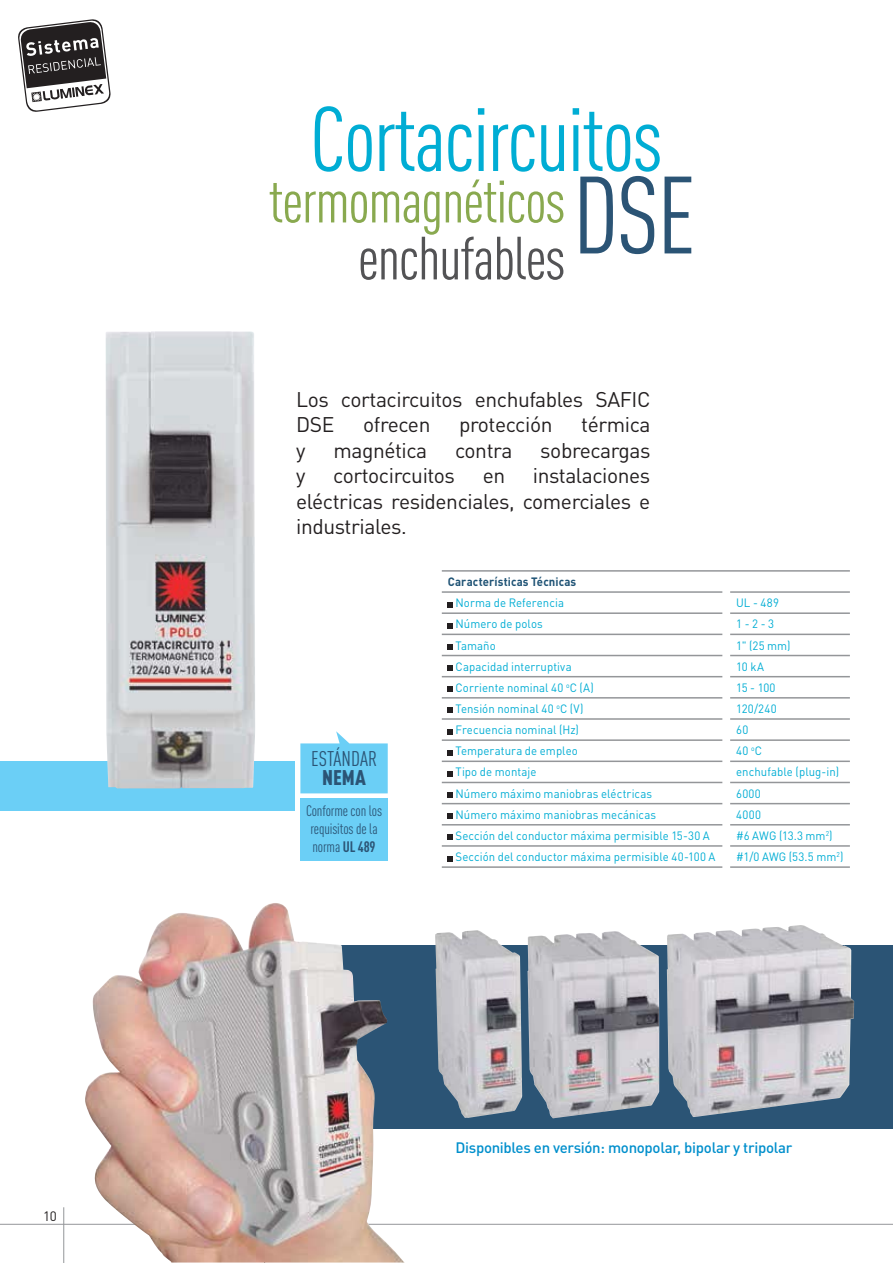
<style>
.page{position:relative;width:893px;height:1263px;background:#fff}
.page>*{position:absolute;margin:0;border:0;box-sizing:border-box;transform-origin:0 0}
.t1{font:condensed 108px "DIN Pro";color:#2b5475}
.t2{font:condensed 90px "DIN Pro";letter-spacing:-.02em;color:#00add4}
.t3{font:condensed 60px "DIN Pro";letter-spacing:-.02em;color:#89a94f}
.t4{font:condensed 60px "DIN Pro";letter-spacing:-.02em;color:#535355}
.t5{font:21px/25.5px "DIN Pro";letter-spacing:-.02em;color:#231f20}
.t6{font:condensed 21px "DIN Pro";color:#2b5475}
.t7{font:900 condensed 21px "DIN Pro";color:#2b5475}
.t8{font:500 15px "DIN Pro";letter-spacing:-.02em;color:#008fcc}
.t9{font:condensed 15px/18px "DIN Pro";letter-spacing:-.01em;color:#2b5475;text-align:center}
.t10{font:13.5px "DIN Pro";color:#231f20}
.t11{font:12px "DIN Pro";letter-spacing:.005em;color:#00add4;scale:.95 1}
.t12{font:700 12px "DIN Pro";letter-spacing:.01em;color:#1f5375;scale:.95 1}
.s1{font-weight:700}
</style>
<div class="page">
<hr style="left:0;top:1224px;width:893px;height:1px;background:#949699">
<hr style="left:63px;top:1207px;width:1px;height:56px;background:#949699">
<svg style="left:300px;top:731px;width:88px;height:62px"></svg>
<div style="left:0;top:761px;width:294px;height:50px;background:#6bcff6"></div>
<hr style="left:442px;top:591px;width:280px;height:2px;background:#949699">
<hr style="left:730px;top:591px;width:120px;height:2px;background:#949699">
<hr style="left:442px;top:612px;width:280px;height:2px;background:#949699">
<hr style="left:730px;top:612px;width:120px;height:2px;background:#949699">
<hr style="left:442px;top:634px;width:280px;height:1px;background:#949699">
<hr style="left:730px;top:634px;width:120px;height:1px;background:#949699">
<hr style="left:442px;top:655px;width:280px;height:1px;background:#949699">
<hr style="left:730px;top:655px;width:120px;height:1px;background:#949699">
<hr style="left:442px;top:676px;width:280px;height:1px;background:#949699">
<hr style="left:730px;top:676px;width:120px;height:1px;background:#949699">
<hr style="left:442px;top:697px;width:280px;height:2px;background:#949699">
<hr style="left:730px;top:697px;width:120px;height:2px;background:#949699">
<hr style="left:442px;top:718px;width:280px;height:2px;background:#949699">
<hr style="left:730px;top:718px;width:120px;height:2px;background:#949699">
<hr style="left:442px;top:739px;width:280px;height:2px;background:#949699">
<hr style="left:730px;top:739px;width:120px;height:2px;background:#949699">
<hr style="left:442px;top:761px;width:280px;height:1px;background:#949699">
<hr style="left:730px;top:761px;width:120px;height:1px;background:#949699">
<hr style="left:442px;top:782px;width:280px;height:1px;background:#949699">
<hr style="left:730px;top:782px;width:120px;height:1px;background:#949699">
<hr style="left:442px;top:803px;width:280px;height:1px;background:#949699">
<hr style="left:730px;top:803px;width:120px;height:1px;background:#949699">
<hr style="left:442px;top:824px;width:280px;height:2px;background:#949699">
<hr style="left:730px;top:824px;width:120px;height:2px;background:#949699">
<hr style="left:442px;top:845px;width:280px;height:2px;background:#949699">
<hr style="left:730px;top:845px;width:120px;height:2px;background:#949699">
<hr style="left:442px;top:570px;width:408px;height:2px;background:#949699">
<hr style="left:442px;top:866px;width:280px;height:2px;background:#949699">
<hr style="left:730px;top:866px;width:120px;height:2px;background:#949699">
<svg style="left:448px;top:602px;width:5px;height:5px"></svg>
<svg style="left:448px;top:623px;width:5px;height:5px"></svg>
<svg style="left:448px;top:644px;width:5px;height:6px"></svg>
<svg style="left:448px;top:666px;width:5px;height:5px"></svg>
<svg style="left:448px;top:687px;width:5px;height:5px"></svg>
<svg style="left:448px;top:708px;width:5px;height:5px"></svg>
<svg style="left:448px;top:729px;width:5px;height:5px"></svg>
<svg style="left:448px;top:750px;width:5px;height:5px"></svg>
<svg style="left:448px;top:771px;width:5px;height:5px"></svg>
<svg style="left:448px;top:793px;width:5px;height:5px"></svg>
<svg style="left:448px;top:814px;width:5px;height:5px"></svg>
<svg style="left:448px;top:835px;width:5px;height:5px"></svg>
<svg style="left:448px;top:856px;width:5px;height:5px"></svg>
<svg style="left:18px;top:19px;width:93px;height:93px"></svg>
<div style="left:332px;top:945px;width:561px;height:184px;background:#2b5475"></div>
<img style="left:667px;top:925px;width:187px;height:192px">
<img style="left:528px;top:931px;width:131px;height:187px">
<img style="left:435px;top:930px;width:87px;height:188px">
<img style="left:84px;top:903px;width:321px;height:360px">
<img style="left:105px;top:331px;width:150px;height:457px">
<div style="left:300px;top:799px;width:88px;height:62px;background:#6bcff6"></div>
<p class="t10" style="left:43px;top:1211px;width:15px">10</p>
<h2 class="t2" style="left:310px;top:107px;width:354px">Cortacircuitos</h2>
<h1 class="t1" style="left:573px;top:176px;width:125px">DSE</h1>
<h3 class="t3" style="left:269px;top:179px;width:298px">termomagnéticos</h3>
<h3 class="t4" style="left:358px;top:236px;width:209px">enchufables</h3>
<h3 class="t5" style="left:296px;top:389px;width:356px">Los cortacircuitos enchufables SAFIC<br>DSE</h3>
<h3 class="t5" style="left:363px;top:415px;width:69px">ofrecen</h3>
<h3 class="t5" style="left:459px;top:415px;width:95px">protección</h3>
<h3 class="t5" style="left:581px;top:415px;width:71px">térmica</h3>
<h3 class="t5" style="left:296px;top:440px;width:11px">y</h3>
<h3 class="t5" style="left:333px;top:440px;width:95px">magnética</h3>
<h3 class="t5" style="left:455px;top:440px;width:59px">contra</h3>
<h3 class="t5" style="left:540px;top:440px;width:112px">sobrecargas</h3>
<h3 class="t5" style="left:296px;top:466px;width:11px">y</h3>
<h3 class="t5" style="left:333px;top:466px;width:123px">cortocircuitos</h3>
<h3 class="t5" style="left:483px;top:466px;width:24px">en</h3>
<h3 class="t5" style="left:296px;top:466px;width:356px;text-align:justify;text-indent:237px">instalaciones eléctricas residenciales, comerciales e industriales.</h3>
<h3 class="t6" style="left:311px;top:751px;width:67px">ESTÁNDAR</h3>
<h3 class="t7" style="left:322px;top:766px;width:45px">NEMA</h3>
<p class="t9" style="left:306px;top:803px;width:78px">Conforme con los requisitos de la norma <span class="s1">UL 489</span></p>
<p class="t12" style="left:448px;top:577px;width:137px">Características Técnicas</p>
<p class="t11" style="left:455px;top:599px;width:116px">Norma de Referencia</p>
<p class="t11" style="left:736px;top:599px;width:47px">UL - 489</p>
<p class="t11" style="left:455px;top:620px;width:93px">Número de polos</p>
<p class="t11" style="left:736px;top:620px;width:41px">1 - 2 - 3</p>
<p class="t11" style="left:455px;top:641px;width:44px">Tamaño</p>
<p class="t11" style="left:736px;top:641px;width:59px">1" (25 mm)</p>
<p class="t11" style="left:455px;top:662px;width:124px">Capacidad interruptiva</p>
<p class="t11" style="left:736px;top:662px;width:31px">10 kA</p>
<p class="t11" style="left:455px;top:683px;width:147px">Corriente nominal 40 <sup>o</sup>C (A)</p>
<p class="t11" style="left:736px;top:683px;width:43px">15 - 100</p>
<p class="t11" style="left:455px;top:704px;width:136px">Tensión nominal 40 <sup>o</sup>C (V)</p>
<p class="t11" style="left:736px;top:704px;width:44px">120/240</p>
<p class="t11" style="left:455px;top:726px;width:131px">Frecuencia nominal (Hz)</p>
<p class="t11" style="left:736px;top:726px;width:14px">60</p>
<p class="t11" style="left:455px;top:747px;width:130px">Temperatura de empleo</p>
<p class="t11" style="left:736px;top:747px;width:29px">40 <sup>o</sup>C</p>
<p class="t11" style="left:455px;top:768px;width:87px">Tipo de montaje</p>
<p class="t11" style="left:736px;top:768px;width:110px">enchufable (plug-in)</p>
<p class="t11" style="left:455px;top:789px;width:208px">Número máximo maniobras eléctricas</p>
<p class="t11" style="left:736px;top:789px;width:27px">6000</p>
<p class="t11" style="left:455px;top:810px;width:213px">Número máximo maniobras mecánicas</p>
<p class="t11" style="left:736px;top:810px;width:28px">4000</p>
<p class="t11" style="left:455px;top:831px;width:269px">Sección del conductor máxima permisible 15-30 A</p>
<p class="t11" style="left:736px;top:831px;width:103px">#6 AWG (13.3 mm<sup>2</sup>)</p>
<p class="t11" style="left:455px;top:853px;width:275px">Sección del conductor máxima permisible 40-100 A</p>
<p class="t11" style="left:736px;top:853px;width:114px">#1/0 AWG (53.5 mm<sup>2</sup>)</p>
<p class="t8" style="left:455px;top:1142px;width:338px">Disponibles en versión: monopolar, bipolar y tripolar</p>
</div>
